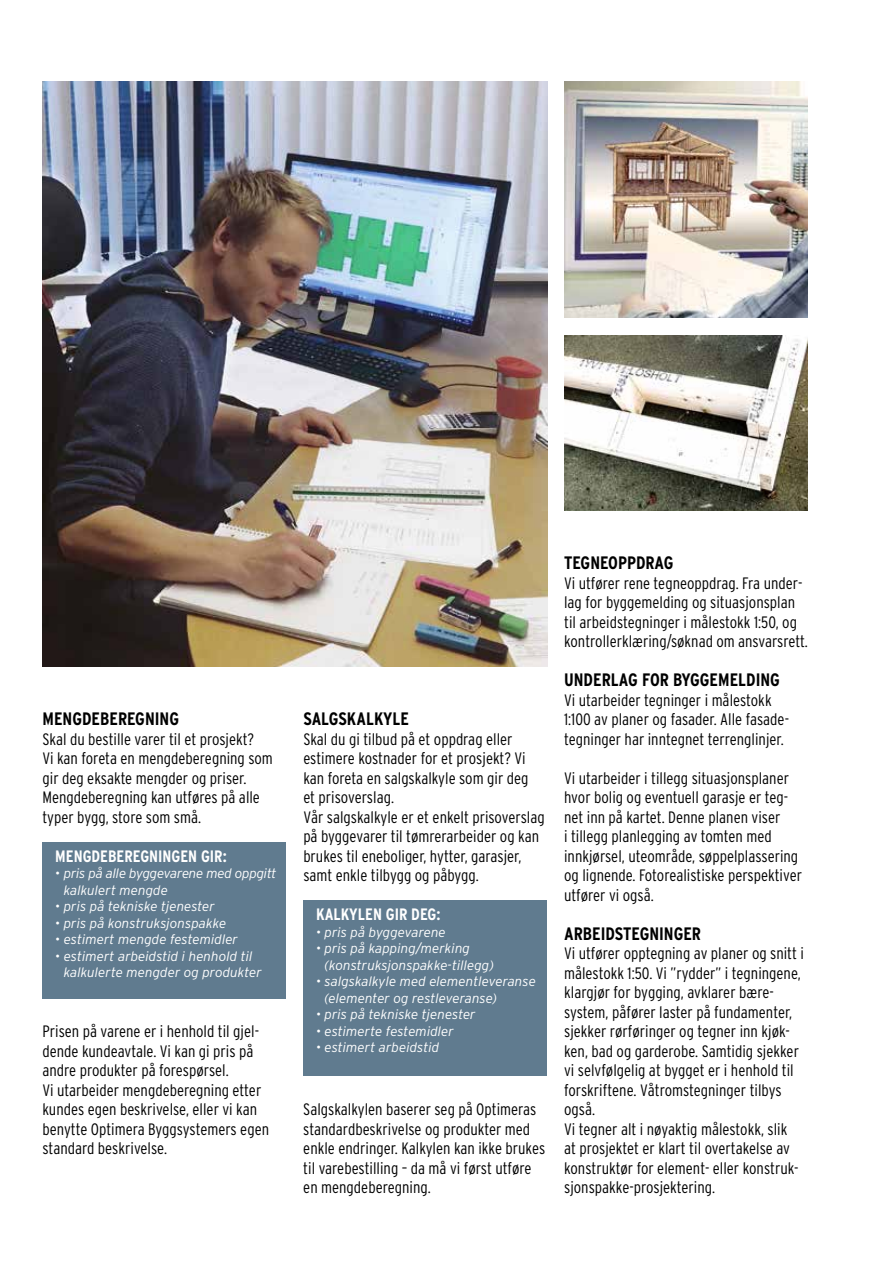
<style>
.page{position:relative;width:893px;height:1263px;background:#fff}
.page>*{position:absolute;margin:0;border:0;box-sizing:border-box;transform-origin:0 0}
.t1{font:700 condensed 18px "Interstate";color:#000}
.t2{font:300 condensed 16.5px/19.5px "Interstate";color:#000}
.t3{font:700 condensed 16.5px "Interstate";color:#fff}
.t4{font:italic 300 13.5px/16.5px "Interstate";color:#fff}
.t5{font:italic 300 13.5px/16.5px "Interstate";letter-spacing:-.02em;color:#fff}
</style>
<div class="page">
<img style="left:564px;top:335px;width:244px;height:176px">
<img style="left:564px;top:82px;width:244px;height:236px">
<img style="left:43px;top:82px;width:504px;height:585px">
<div style="left:43px;top:842px;width:243px;height:156px;background:#607b8f"></div>
<div style="left:303px;top:901px;width:244px;height:175px;background:#607b8f"></div>
<p class="t1" style="left:43px;top:708px;width:138px">MENGDEBEREGNING</p>
<p class="t2" style="left:43px;top:729px;width:232px">Skal du bestille varer til et prosjekt?<br>Vi kan foreta en mengdeberegning som gir deg eksakte mengder og priser.<br>Mengdeberegning kan utføres på alle typer bygg, store som små.</p>
<p class="t3" style="left:55px;top:846px;width:173px">MENGDEBEREGNINGEN GIR:</p>
<p class="t5" style="left:64px;top:865px;width:214px;text-indent:-9px">• pris på alle byggevarene med oppgitt kalkulert mengde</p>
<p class="t4" style="left:55px;top:898px;width:161px">• pris på tekniske tjenester</p>
<p class="t4" style="left:55px;top:914px;width:173px">• pris på konstruksjonspakke</p>
<p class="t4" style="left:55px;top:931px;width:184px">• estimert mengde festemidler</p>
<p class="t4" style="left:64px;top:947px;width:200px;text-indent:-9px">• estimert arbeidstid i henhold til kalkulerte mengder og produkter</p>
<p class="t2" style="left:43px;top:1021px;width:228px">Prisen på varene er i henhold til gjel&shy;dende kundeavtale. Vi kan gi pris på andre produkter på forespørsel.<br>Vi utarbeider mengdeberegning etter kundes egen beskrivelse, eller vi kan benytte Optimera Byggsystemers egen standard beskrivelse.</p>
<p class="t1" style="left:303px;top:708px;width:107px">SALGSKALKYLE</p>
<p class="t2" style="left:303px;top:729px;width:243px">Skal du gi tilbud på et oppdrag eller estimere kostnader for et prosjekt? Vi kan foreta en salgskalkyle som gir deg<br>et prisoverslag.<br>Vår salgskalkyle er et enkelt prisoverslag på byggevarer til tømrerarbeider og kan brukes til eneboliger, hytter, garasjer, samt enkle tilbygg og påbygg.</p>
<p class="t3" style="left:316px;top:904px;width:126px">KALKYLEN GIR DEG:</p>
<p class="t4" style="left:316px;top:923px;width:131px">• pris på byggevarene</p>
<p class="t4" style="left:325px;top:940px;width:171px;text-indent:-9px">• pris på kapping/merking (konstruksjonspakke-tillegg)</p>
<p class="t4" style="left:325px;top:973px;width:213px;text-indent:-9px">• salgskalkyle med elementleveranse (elementer og restleveranse)</p>
<p class="t4" style="left:316px;top:1006px;width:161px">• pris på tekniske tjenester</p>
<p class="t4" style="left:316px;top:1022px;width:139px">• estimerte festemidler</p>
<p class="t4" style="left:316px;top:1039px;width:125px">• estimert arbeidstid</p>
<p class="t2" style="left:303px;top:1099px;width:243px">Salgskalkylen baserer seg på Optimeras standardbeskrivelse og produkter med enkle endringer. Kalkylen kan ikke brukes til varebestilling – da må vi først utføre en mengdeberegning.</p>
<p class="t1" style="left:564px;top:552px;width:111px">TEGNEOPPDRAG</p>
<p class="t2" style="left:564px;top:573px;width:245px">Vi utfører rene tegneoppdrag. Fra under&shy;lag for byggemelding og situasjonsplan til arbeidstegninger i målestokk 1:50, og kontrollerklæring/søknad om ansvarsrett.</p>
<p class="t1" style="left:564px;top:669px;width:217px">UNDERLAG FOR BYGGEMELDING</p>
<p class="t2" style="left:564px;top:690px;width:226px">Vi utarbeider tegninger i målestokk<br>1:100 av planer og fasader. Alle fasade&shy;tegninger har inntegnet terrenglinjer.</p>
<p class="t2" style="left:564px;top:768px;width:239px">Vi utarbeider i tillegg situasjonsplaner hvor bolig og eventuell garasje er teg&shy;net inn på kartet. Denne planen viser<br>i tillegg planlegging av tomten med innkjørsel, uteområde, søppelplassering og lignende. Fotorealistiske perspektiver utfører vi også.</p>
<p class="t1" style="left:564px;top:922px;width:139px">ARBEIDSTEGNINGER</p>
<p class="t2" style="left:564px;top:943px;width:241px">Vi utfører opptegning av planer og snitt i målestokk 1:50. Vi ”rydder” i tegningene, klargjør for bygging, avklarer bære&shy;system, påfører laster på fundamenter, sjekker rørføringer og tegner inn kjøk&shy;ken, bad og garderobe. Samtidig sjekker vi selvfølgelig at bygget er i henhold til forskriftene. Våtromstegninger tilbys også.<br>Vi tegner alt i nøyaktig målestokk, slik<br>at prosjektet er klart til overtakelse av konstruktør for element- eller konstruk&shy;sjonspakke-prosjektering.</p>
</div>
